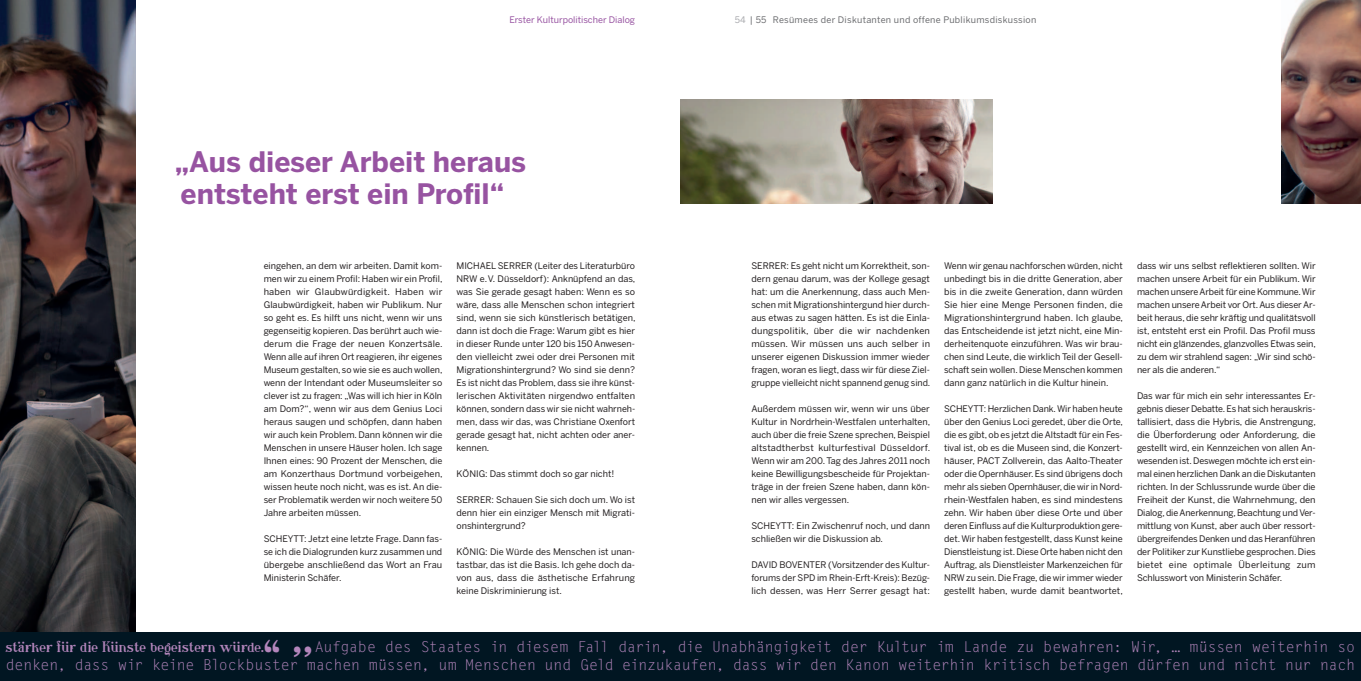
<style>
.page{position:relative;width:1361px;height:681px;background:#fff}
.page>*{position:absolute;margin:0;border:0;box-sizing:border-box;transform-origin:0 0}
.t1{font:48px "Waschkueche";color:#b486bc}
.t2{font:48px "Letter Gothic Std";color:#b486bc}
.t3{font:700 28px/32px "Benton Sans";color:#9753a1}
.t4{font:15px/18px "Letter Gothic Std";letter-spacing:-.02em;color:#b486bc;text-align:right}
.t5{font:15px "Waschkueche";color:#b486bc}
.t6{font:9px/13px "Benton Sans";letter-spacing:-.005em;color:#231f20;text-align:justify}
.t7{font:9px "Benton Sans";letter-spacing:.03em;color:#6c6d70}
.t8{font:9px "Benton Sans";color:#9753a1}
.s1{color:#a8a9ad}
</style>
<div class="page">
<img style="left:0;top:0;width:135px;height:632px">
<div style="left:0;top:632px;width:1361px;height:48px;background:#011622"></div>
<img style="left:680px;top:100px;width:312px;height:104px">
<img style="left:1281px;top:0;width:80px;height:204px">
<p class="t8" style="left:509px;top:14px;width:127px">Erster Kulturpolitischer Dialog</p>
<p class="t7" style="left:735px;top:14px;width:303px"><span class="s1">54</span> | 55 Resümees der Diskutanten und offene Publikumsdiskussion</p>
<h2 class="t3" style="left:175px;top:145px;width:353px">„Aus dieser Arbeit heraus entsteht erst ein Profil“</h2>
<p class="t6" style="left:264px;top:259px;width:180px">eingehen, an dem wir arbeiten. Damit kom&shy;men wir zu einem Profil: Haben wir ein Profil, haben wir Glaubwürdigkeit. Haben wir Glaubwürdigkeit, haben wir Publikum. Nur so geht es. Es hilft uns nicht, wenn wir uns gegenseitig kopieren. Das berührt auch wie&shy;derum die Frage der neuen Konzertsäle.<br>Wenn alle auf ihren Ort reagieren, ihr eigenes Museum gestalten, so wie sie es auch wollen, wenn der I ntendant oder Museumsleiter so clever ist zu fragen: „Was will ich hier in Köln am Dom?“, wenn wir aus dem Genius Loci heraus saugen und schöpfen, dann haben wir auch kein Problem. Dann können wir die Menschen in unsere Häuser holen. Ich sage I hnen eines: 90 Prozent der Menschen, die am Konzerthaus Dortmund vorbeigehen, wissen heute noch nicht, was es ist. An die&shy;ser Problematik werden wir noch weitere 50<br>Jahre arbeiten müssen.</p>
<p class="t6" style="left:264px;top:532px;width:180px">Scheytt: Jetzt eine letzte Frage. Dann fas&shy;se ich die Dialogrunden kurz zusammen und übergebe anschließend das Wort an Frau Ministerin Schäfer.</p>
<p class="t6" style="left:456px;top:259px;width:180px">Michael Serrer (Leiter des Literaturbüro NRW e. V. Düsseldorf): Anknüpfend an das, was Sie gerade gesagt haben: Wenn es so wäre, dass alle Menschen schon integriert sind, wenn sie sich künstlerisch betätigen, dann ist doch die Frage: Warum gibt es hier in dieser Runde unter 120 bis 150 Anwesen&shy;den vielleicht zwei oder drei Personen mit Migrationshintergrund? Wo sind sie denn?<br>Es ist nicht das Problem, dass sie ihre künst&shy;lerischen Aktivitäten nirgendwo entfalten können, sondern dass wir sie nicht wahrneh&shy;men, dass wir das, was Christiane Oxenfort gerade gesagt hat, nicht achten oder aner&shy;kennen.</p>
<p class="t6" style="left:456px;top:467px;width:159px">Kön ig: Das stimmt doch so gar nicht!</p>
<p class="t6" style="left:456px;top:493px;width:180px">Serrer: Schauen Sie sich doch um. Wo ist denn hier ein einziger Mensch mit Migrati&shy;onshintergrund?</p>
<p class="t6" style="left:456px;top:545px;width:180px">Kön ig: Die Würde des Menschen ist unan&shy;tastbar, das ist die Basis. I ch gehe doch da&shy;von aus, dass die ästhetische Erfahrung keine Diskriminierung ist.</p>
<p class="t6" style="left:751px;top:259px;width:180px">Serrer: Es geht nicht um Korrektheit, son&shy;dern genau darum, was der Kollege gesagt hat: um die Anerkennung, dass auch Men&shy;schen mit Migrationshintergund hier durch&shy;aus etwas zu sagen hätten. Es ist die Einla&shy;dungspolitik, über die wir nachdenken müssen. Wir müssen uns auch selber in unserer eigenen Diskussion immer wieder fragen, woran es liegt, dass wir für diese Ziel&shy;gruppe vielleicht nicht spannend genug sind.</p>
<p class="t6" style="left:751px;top:402px;width:180px">Außerdem müssen wir, wenn wir uns über Kultur in Nordrhein-Westfalen unterhalten, auch über die freie Szene sprechen, Beispiel altstadtherbst kulturfestival Düsseldorf.<br>Wenn wir am 200. Tag des Jahres 2011 noch keine Bewilligungsbescheide für Projektan&shy;träge in der freien Szene haben, dann kön&shy;nen wir alles vergessen.</p>
<p class="t6" style="left:751px;top:519px;width:180px">Scheytt: Ein Zwischenruf noch, und dann schließen wir die Diskussion ab.</p>
<p class="t6" style="left:751px;top:558px;width:180px">David Boventer (Vorsitzender des Kultur&shy;forums der SPD im Rhein-Erft-Kreis): Bezüg&shy;lich dessen, was H err Serrer gesagt hat:</p>
<p class="t6" style="left:944px;top:259px;width:180px">Wenn wir genau nachforschen würden, nicht unbedingt bis in die dritte Generation, aber bis in die zweite Generation, dann würden Sie hier eine Menge Personen finden, die Migrationshintergrund haben. Ich glaube, das Entscheidende ist jetzt nicht, eine Min&shy;derheitenquote einzuführen. Was wir brau&shy;chen sind Leute, die wirklich Teil der Gesell&shy;schaft sein wollen. Diese Menschen kommen dann ganz natürlich in die Kultur hinein.</p>
<p class="t6" style="left:944px;top:402px;width:180px">Scheytt: Herzlichen Dank. Wir haben heute über den Genius Loci geredet, über die Orte, die es gibt, ob es jetzt die Altstadt für ein Fes&shy;tival ist, ob es die Museen sind, die Konzert&shy;häuser, PACT</p>
<p class="t6" style="left:944px;top:454px;width:180px;text-indent:58px">Zollverein, das Aalto-Theater oder die Opernhäuser. Es sind übrigens doch mehr als sieben Opernhäuser, die wir in Nord&shy;rhein-Westfalen haben, es sind mindestens zehn. Wir haben über diese Orte und über deren Einfluss auf die Kulturproduktion gere&shy;det. Wir haben festgestellt, dass Kunst keine Dienstleistung ist. Diese Orte haben nicht den Auftrag, als Dienstleister Markenzeichen für NRW zu sein. Die Frage, die wir immer wieder gestellt haben, wurde damit beantwortet,</p>
<p class="t6" style="left:1137px;top:259px;width:180px">dass wir uns selbst reflektieren sollten. Wir machen unsere Arbeit für ein Publikum. Wir machen unsere Arbeit für eine Kommune. Wir machen unsere Arbeit vor Ort. Aus dieser Ar&shy;beit heraus, die sehr kräftig und qualitätsvoll ist, entsteht erst ein Profil. Das Profil muss nicht ein glänzendes, glanzvolles Etwas sein, zu dem wir strahlend sagen: „Wir sind schö&shy;ner als die anderen.“</p>
<p class="t6" style="left:1137px;top:389px;width:180px">Das war für mich ein sehr interessantes Er&shy;gebnis dieser Debatte. Es hat sich herauskris&shy;tallisiert, dass die Hybris, die Anstrengung, die Überforderung oder Anforderung, die gestellt wird, ein Kennzeichen von allen An&shy;wesenden ist. Deswegen möchte ich erst ein&shy;mal einen herzlichen Dank an die Diskutanten richten. I n der Schlussrunde wurde über die Freiheit der Kunst, die Wahrnehmung, den Dialog, die Anerkennung, Beachtung und Ver&shy;mittlung von Kunst, aber auch über ressort&shy;übergreifendes Denken und das Heranführen der Politiker zur Kunstliebe gesprochen. Dies bietet eine optimale Überleitung zum Schlusswort von Ministerin Schäfer.</p>
<h3 class="t5" style="left:6px;top:638px;width:260px">stärker für die Künste begeistern würde.</h3>
<h1 class="t1" style="left:265px;top:631px;width:21px">“</h1>
<h1 class="t2" style="left:288px;top:607px;width:30px">„</h1>
<p class="t4" style="left:6px;top:638px;width:1351px">Aufgabe des Staates in diesem Fall darin, die Unabhängigkeit der Kultur im Lande zu bewahren: Wir, … müssen weiterhin so<br>denken, dass wir keine Blockbuster machen müssen, um Menschen und Geld einzukaufen, dass wir den Kanon weiterhin kritisch befragen dürfen und nicht nur nach</p>
</div>
